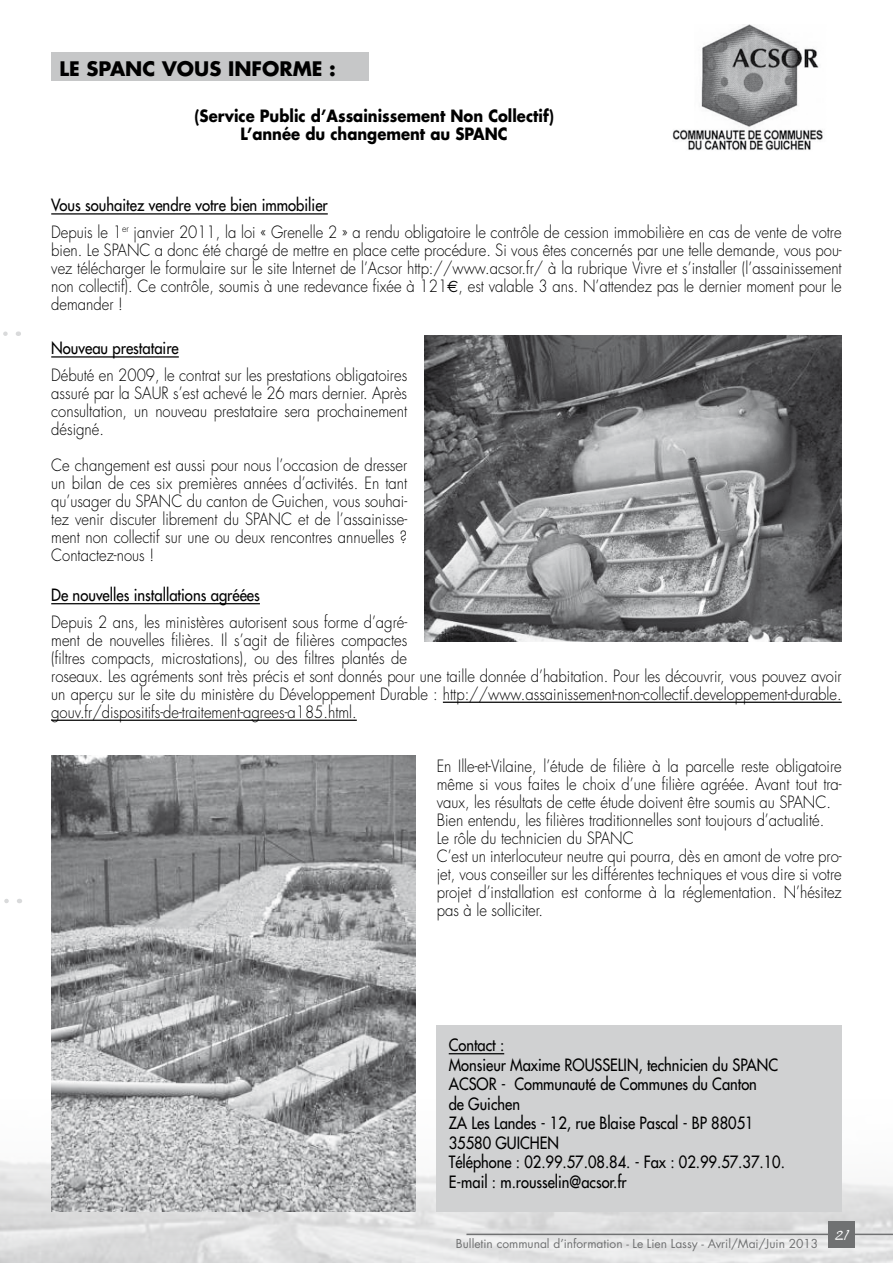
<style>
.page{position:relative;width:893px;height:1263px;background:#fff}
.page>*{position:absolute;margin:0;border:0;box-sizing:border-box;transform-origin:0 0}
.t1{font:700 19.5px "Futura";color:#000}
.t2{font:300 16.5px/18px "Futura";color:#000;scale:.9 1}
.t3{font:16.5px/19.5px "Futura";color:#000;scale:.89 1}
.t4{font:700 16.5px/18px "Futura";color:#000;text-align:center;scale:.9 1}
.t5{font:16.5px "Futura";color:#000;scale:.9 1}
.t6{font:12px "Futura";color:#707172}
.t7{font:12px "Hans Hand";color:#fff}
.s1{font-weight:400}
.s2{font-family:"Euro Sans";font-weight:400}
</style>
<div class="page">
<img style="left:0;top:1095px;width:893px;height:168px">
<hr style="left:466px;top:1233px;width:427px;height:2px;background:#707172">
<div style="left:828px;top:1221px;width:27px;height:27px;background:#707172"></div>
<div style="left:51px;top:52px;width:317px;height:29px;background:#c6c7c8"></div>
<hr style="left:51px;top:213px;width:277px;height:2px;background:#000">
<hr style="left:51px;top:356px;width:128px;height:2px;background:#000">
<hr style="left:51px;top:603px;width:209px;height:1px;background:#000">
<hr style="left:443px;top:702px;width:399px;height:1px;background:#000">
<hr style="left:51px;top:720px;width:306px;height:1px;background:#000">
<div style="left:436px;top:1025px;width:406px;height:187px;background:#d0d1d2"></div>
<hr style="left:449px;top:1053px;width:55px;height:1px;background:#000">
<img style="left:672px;top:25px;width:151px;height:126px">
<img style="left:51px;top:755px;width:364px;height:457px">
<img style="left:424px;top:336px;width:418px;height:305px">
<svg style="left:4px;top:899px;width:16px;height:4px"></svg>
<svg style="left:3px;top:331px;width:16px;height:5px"></svg>
<p class="t1" style="left:60px;top:56px;width:278px">LE SPANC VOUS INFORME :</p>
<p class="t4" style="left:194px;top:107px;width:401px">(Service Public d’Assainissement Non Collectif)<br>L’année du changement au SPANC</p>
<p class="t2" style="left:51px;top:192px;width:880px;line-height:26.5px"><span class="s1">Vous souhaitez vendre votre bien immobilier<br></span>Depuis le 1<sup>er</sup> janvier 2011, la loi « Grenelle 2 » a rendu obligatoire le contrôle de cession immobilière en cas de vente de votre</p>
<p class="t2" style="left:51px;top:241px;width:880px;text-align:justify">bien. Le SPANC a donc été chargé de mettre en place cette procédure. Si vous êtes concernés par une telle demande, vous pou&shy;vez télécharger le formulaire sur le site Internet de l’Acsor http://www.acsor.fr/ à la rubrique Vivre et s’installer (l’assainissement non collectif). Ce contrôle, soumis à une redevance fixée à 121<span class="s2">e</span>, est valable 3 ans. N’attendez pas le dernier moment pour le demander !</p>
<p class="t5" style="left:51px;top:338px;width:143px">Nouveau prestataire</p>
<p class="t2" style="left:51px;top:366px;width:397px;text-align:justify">Débuté en 2009, le contrat sur les prestations obligatoires assuré par la SAUR s’est achevé le 26 mars dernier. Après consultation, un nouveau prestataire sera prochainement désigné.</p>
<p class="t2" style="left:51px;top:456px;width:397px;text-align:justify">Ce changement est aussi pour nous l’occasion de dresser un bilan de ces six premières années d’activités. En tant qu’usager du SPANC du canton de Guichen, vous souhai&shy;tez venir discuter librement du SPANC et de l’assainisse&shy;ment non collectif sur une ou deux rencontres annuelles ?<br>Contactez-nous !</p>
<p class="t5" style="left:51px;top:584px;width:233px">De nouvelles installations agréées</p>
<p class="t2" style="left:51px;top:613px;width:880px">Depuis 2 ans, les ministères autorisent sous forme d’agré-<br>ment de nouvelles filières. Il s’agit de filières compactes<br>(filtres compacts, microstations), ou des filtres plantés de<br>roseaux. Les agréments sont très précis et sont donnés pour une taille donnée d’habitation. Pour les découvrir, vous pouvez avoir un aperçu sur le site du ministère du Développement Durable : http://www.assainissement-non-collectif.developpement-durable. gouv.fr/dispositifs-de-traitement-agrees-a185.html.</p>
<p class="t2" style="left:437px;top:757px;width:452px">En Ille-et-Vilaine, l’étude de filière à la parcelle reste obligatoire même si vous faites le choix d’une filière agréée. Avant tout tra&shy;vaux, les résultats de cette étude doivent être soumis au SPANC.<br>Bien entendu, les filières traditionnelles sont toujours d’actualité.<br>Le rôle du technicien du SPANC<br>C’est un interlocuteur neutre qui pourra, dès en amont de votre pro&shy;jet, vous conseiller sur les différentes techniques et vous dire si votre projet d’installation est conforme à la réglementation. N’hésitez pas à le solliciter.</p>
<p class="t3" style="left:449px;top:1035px;width:379px">Contact :<br>Monsieur Maxime ROUSSELIN, technicien du SPANC<br>ACSOR - Communauté de Communes du Canton<br>de Guichen<br>ZA Les Landes - 12, rue Blaise Pascal - BP 88051<br>35580 GUICHEN<br>Téléphone : 02.99.57.08.84. - Fax : 02.99.57.37.10.<br>E-mail : m.rousselin@acsor.fr</p>
<p class="t6" style="left:456px;top:1235px;width:364px">Bulletin communal d’information - Le Lien Lassy - Avril/Mai/Juin 2013</p>
<p class="t7" style="left:835px;top:1229px;width:15px">21</p>
</div>
